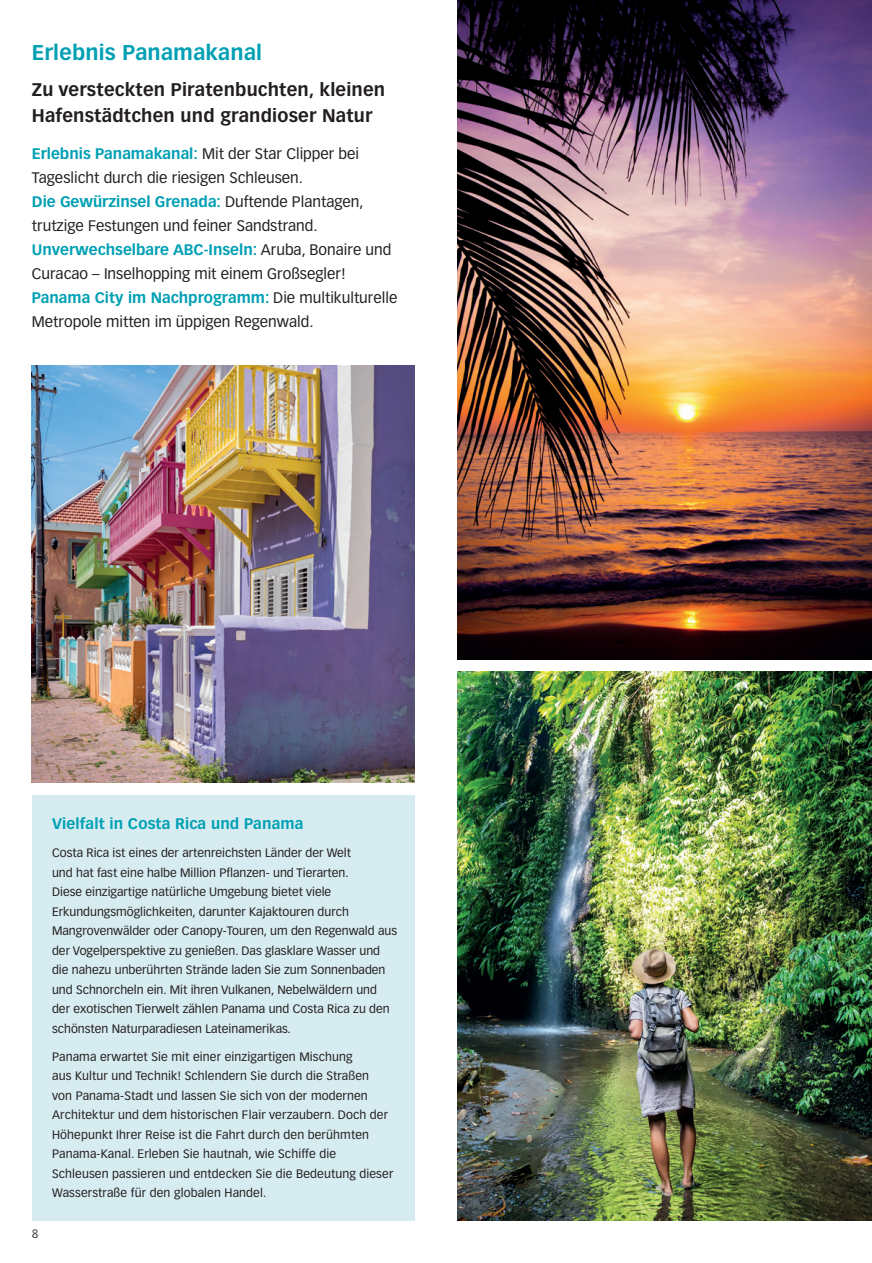
<style>
.page{position:relative;width:872px;height:1263px;background:#fff}
.page>*{position:absolute;margin:0;border:0;box-sizing:border-box;transform-origin:0 0}
.t1{font:700 21px "Vectora LT Pro";letter-spacing:.01em;color:#00a0b4}
.t2{font:700 18px/25.5px "Vectora LT Pro";letter-spacing:.01em;color:#231f20}
.t3{font:15px/24px "Vectora LT Pro";color:#231f20}
.t4{font:700 15px "Vectora LT Pro";letter-spacing:.01em;color:#00a0b4}
.t5{font:12px/19.5px "Vectora LT Pro";color:#231f20}
.t6{font:12px "Vectora LT Pro";color:#3e3e3f}
.s1{font-weight:700;color:#00a0b4}
</style>
<div class="page">
<img style="left:457px;top:0;width:415px;height:659px">
<img style="left:457px;top:672px;width:415px;height:548px">
<img style="left:32px;top:366px;width:383px;height:416px">
<div style="left:32px;top:795px;width:383px;height:425px;background:#d7ecf0"></div>
<h1 class="t1" style="left:32px;top:39px;width:232px">Erlebnis Panamakanal</h1>
<h2 class="t2" style="left:32px;top:77px;width:355px">Zu versteckten Piratenbuchten, kleinen<br>Hafenstädtchen und grandioser Natur</h2>
<p class="t3" style="left:32px;top:141px;width:367px"><span class="s1">Erlebnis Panamakanal:</span> Mit der Star Clipper bei Tageslicht durch die riesigen Schleusen.<br><span class="s1">Die Gewürzinsel Grenada:</span> Duftende Plantagen, trutzige Festungen und feiner Sandstrand.<br><span class="s1">Unverwechselbare ABC-Inseln:</span> Aruba, Bonaire und Curacao – Inselhopping mit einem Großsegler!<br><span class="s1">Panama City im Nachprogramm:</span> Die multikulturelle Metropole mitten im üppigen Regenwald.</p>
<p class="t6" style="left:32px;top:1227px;width:8px">8</p>
<p class="t4" style="left:52px;top:815px;width:253px">Vielfalt in Costa Rica und Panama</p>
<p class="t5" style="left:52px;top:843px;width:346px">Costa Rica ist eines der artenreichsten Länder der Welt<br>und hat fast eine halbe Million Pflanzen- und Tierarten.<br>Diese einzigartige natürliche Umgebung bietet viele Erkundungsmöglichkeiten, darunter Kajaktouren durch Mangrovenwälder oder Canopy-Touren, um den Regenwald aus der Vogelperspektive zu genießen. Das glasklare Wasser und die nahezu unberührten Strände laden Sie zum Sonnenbaden und Schnorcheln ein. Mit ihren Vulkanen, Nebelwäldern und der exotischen Tierwelt zählen Panama und Costa Rica zu den schönsten Naturparadiesen Lateinamerikas.</p>
<p class="t5" style="left:52px;top:1047px;width:343px">Panama erwartet Sie mit einer einzigartigen Mischung<br>aus Kultur und Technik! Schlendern Sie durch die Straßen<br>von Panama-Stadt und lassen Sie sich von der modernen Architektur und dem historischen Flair verzaubern. Doch der Höhepunkt Ihrer Reise ist die Fahrt durch den berühmten Panama-Kanal. Erleben Sie hautnah, wie Schiffe die Schleusen passieren und entdecken Sie die Bedeutung dieser Wasserstraße für den globalen Handel.</p>
</div>
